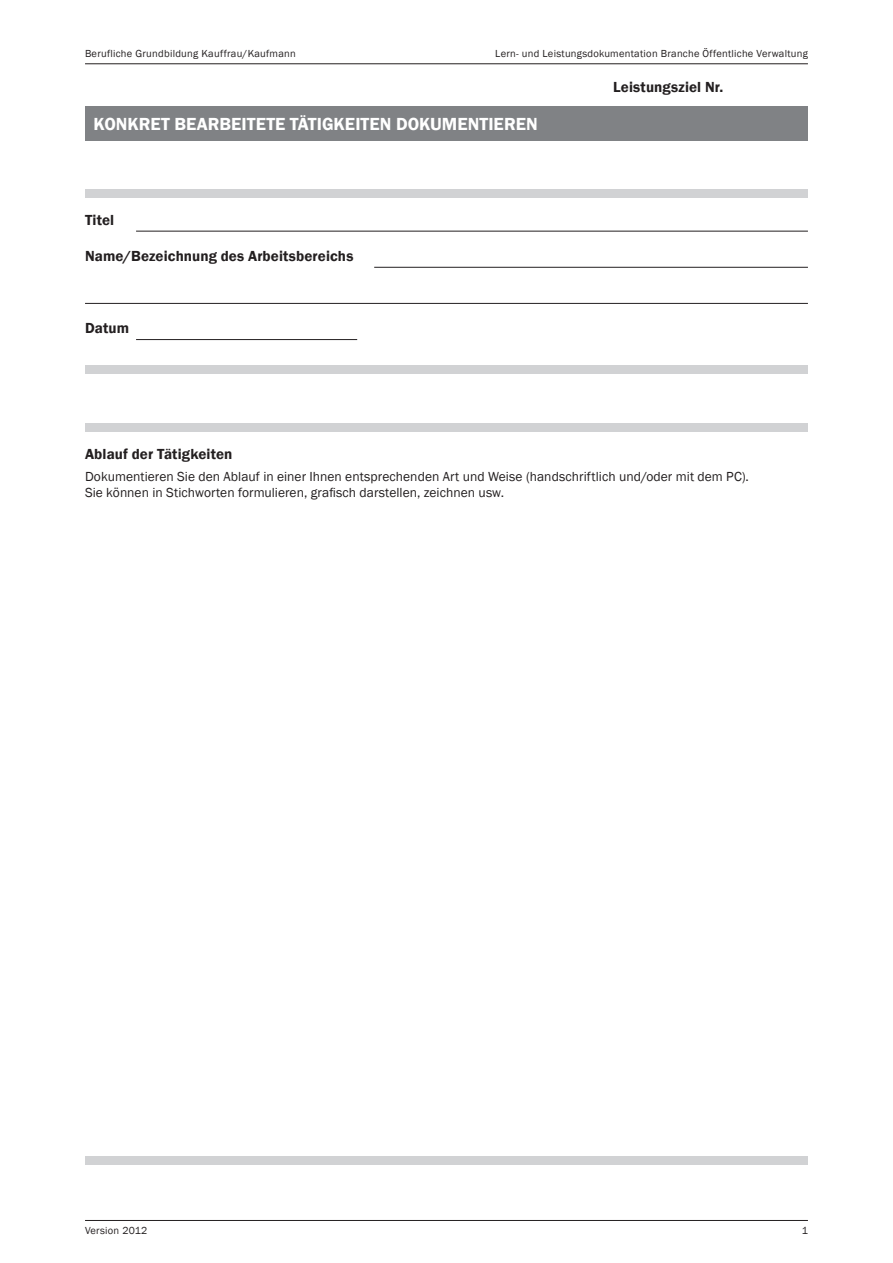
<style>
.page{position:relative;width:893px;height:1263px;background:#fff}
.page>*{position:absolute;margin:0;border:0;box-sizing:border-box;transform-origin:0 0}
.t1{font:600 18px "Franklin Gothic";color:#fff}
.t2{font:600 15px "Franklin Gothic";letter-spacing:.01em;color:#231f20}
.t3{font:13.5px/16.2px "Franklin Gothic";letter-spacing:.005em;color:#231f20}
.t4{font:10.5px "Franklin Gothic";letter-spacing:.025em;color:#231f20}
</style>
<div class="page">
<div style="left:85px;top:106px;width:723px;height:34px;background:#808285"></div>
<div style="left:85px;top:189px;width:723px;height:9px;background:#d1d2d4"></div>
<hr style="left:136px;top:231px;width:672px;height:1px;background:#231f20">
<hr style="left:374px;top:267px;width:434px;height:1px;background:#231f20">
<hr style="left:136px;top:339px;width:221px;height:1px;background:#231f20">
<hr style="left:85px;top:303px;width:723px;height:1px;background:#231f20">
<div style="left:85px;top:366px;width:723px;height:8px;background:#d1d2d4"></div>
<div style="left:85px;top:423px;width:723px;height:9px;background:#d1d2d4"></div>
<div style="left:85px;top:1157px;width:723px;height:8px;background:#d1d2d4"></div>
<hr style="left:85px;top:1220px;width:723px;height:1px;background:#231f20">
<hr style="left:85px;top:63px;width:723px;height:1px;background:#231f20">
<p class="t4" style="left:85px;top:47px;width:212px">Berufliche Grundbildung Kauffrau/Kaufmann</p>
<p class="t4" style="left:495px;top:47px;width:314px">Lern- und Leistungsdokumentation Branche Öffentliche Verwaltung</p>
<h1 class="t1" style="left:94px;top:113px;width:446px">KONKRET BEARBEITETE TÄTIGKEITEN DOKUMENTIEREN</h1>
<p class="t2" style="left:85px;top:210px;width:31px">Titel</p>
<p class="t2" style="left:85px;top:246px;width:270px">Name/Bezeichnung des Arbeitsbereichs</p>
<p class="t2" style="left:85px;top:318px;width:46px">Datum</p>
<p class="t2" style="left:613px;top:78px;width:112px">Leistungsziel Nr.</p>
<p class="t2" style="left:85px;top:444px;width:149px">Ablauf der Tätigkeiten</p>
<p class="t3" style="left:85px;top:469px;width:665px">Dokumentieren Sie den Ablauf in einer Ihnen entsprechenden Art und Weise (handschriftlich und/oder mit dem PC).<br>Sie können in Stichworten formulieren, grafisch darstellen, zeichnen usw.</p>
<p class="t4" style="left:85px;top:1224px;width:64px">Version 2012</p>
<p class="t4" style="left:802px;top:1224px;width:8px">1</p>
</div>
